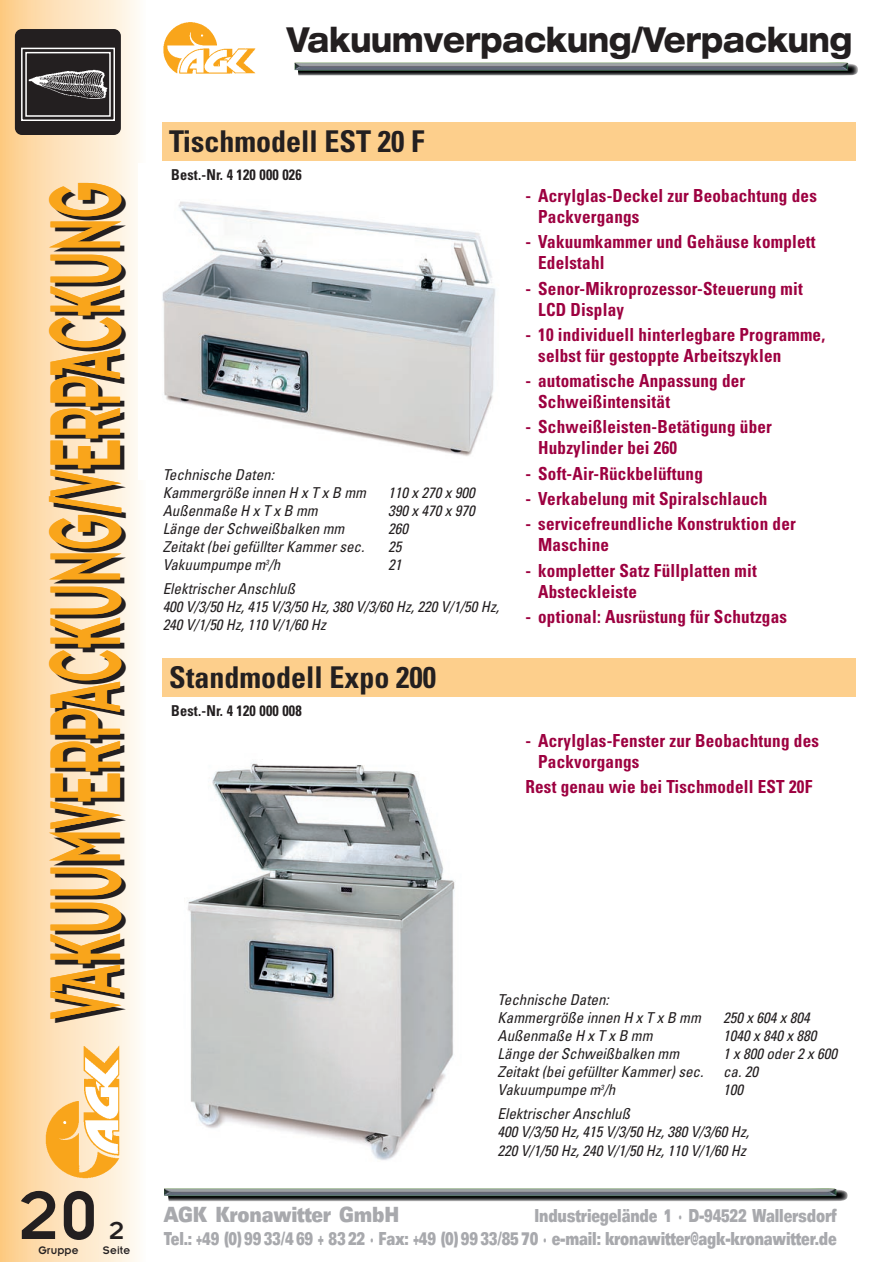
<style>
.page{position:relative;width:893px;height:1262px;background:#fff}
.page>*{position:absolute;margin:0;border:0;box-sizing:border-box;transform-origin:0 0}
.t1{font:110.1px "Insignia";color:#231f20;scale:.45 1}
.t2{font:75px "Insignia";color:#231f20;scale:.95 1}
.t3{font:800 expanded 34.5px "Helvetica Neue";color:#231f20;scale:.78 1}
.t4{font:700 condensed 30px "Univers";color:#231f20}
.t5{font:27px "Insignia";color:#231f20}
.t6{font:900 expanded 21px "Univers";letter-spacing:-.015em;color:#a8a9ad;scale:.65 1}
.t7{font:700 condensed 18px/21px "Univers";letter-spacing:.015em;color:#9d0140;scale:.95 1}
.t8{font:900 expanded 18px/23.1px "Univers";letter-spacing:-.015em;color:#a8a9ad;text-align:right;scale:.57 1}
.t9{font:italic condensed 15px/18px "Univers";color:#231f20}
.t10{font:700 condensed 15px "Univers";letter-spacing:.015em;color:#231f20;scale:.95 1}
.t11{font:12px "Insignia";letter-spacing:.015em;color:#231f20;scale:.95 1}
</style>
<div class="page">
<img style="left:187px;top:763px;width:268px;height:397px">
<hr style="left:141px;top:0;width:3px;height:1261px;background:#fefdfa">
<hr style="left:138px;top:0;width:3px;height:1261px;background:#fefcf7">
<hr style="left:135px;top:0;width:3px;height:1261px;background:#fefbf4">
<hr style="left:132px;top:0;width:3px;height:1261px;background:#fef9f1">
<hr style="left:129px;top:0;width:3px;height:1261px;background:#fef8ef">
<hr style="left:126px;top:0;width:3px;height:1261px;background:#fef7eb">
<hr style="left:123px;top:0;width:3px;height:1261px;background:#fef6e8">
<hr style="left:120px;top:0;width:3px;height:1261px;background:#fef5e5">
<hr style="left:117px;top:0;width:3px;height:1261px;background:#fef3e2">
<hr style="left:114px;top:0;width:3px;height:1261px;background:#fef2df">
<hr style="left:111px;top:0;width:3px;height:1261px;background:#fef1dc">
<hr style="left:108px;top:0;width:3px;height:1261px;background:#fef0d9">
<hr style="left:105px;top:0;width:3px;height:1261px;background:#feefd7">
<hr style="left:102px;top:0;width:3px;height:1261px;background:#feedd4">
<hr style="left:99px;top:0;width:3px;height:1261px;background:#feecd2">
<hr style="left:96px;top:0;width:3px;height:1261px;background:#feebce">
<hr style="left:93px;top:0;width:3px;height:1261px;background:#feeacb">
<hr style="left:90px;top:0;width:3px;height:1261px;background:#fee9c9">
<hr style="left:87px;top:0;width:3px;height:1261px;background:#fee7c6">
<hr style="left:85px;top:0;width:4px;height:1261px;background:#feeacd">
<hr style="left:81px;top:0;width:4px;height:1261px;background:#fee8cb">
<hr style="left:77px;top:0;width:4px;height:1261px;background:#fee7c8">
<hr style="left:73px;top:0;width:4px;height:1261px;background:#fee6c5">
<hr style="left:69px;top:0;width:4px;height:1261px;background:#fee6c3">
<hr style="left:65px;top:0;width:4px;height:1261px;background:#fee4c0">
<hr style="left:61px;top:0;width:4px;height:1261px;background:#fee3bf">
<hr style="left:57px;top:0;width:4px;height:1261px;background:#fee2bb">
<hr style="left:53px;top:0;width:4px;height:1261px;background:#fee1b9">
<hr style="left:49px;top:0;width:4px;height:1261px;background:#fedfb5">
<hr style="left:45px;top:0;width:4px;height:1261px;background:#fedeb3">
<hr style="left:41px;top:0;width:4px;height:1261px;background:#feddaf">
<hr style="left:38px;top:0;width:3px;height:1261px;background:#fed69e">
<hr style="left:35px;top:0;width:3px;height:1261px;background:#fdd59b">
<hr style="left:32px;top:0;width:3px;height:1261px;background:#fdd499">
<hr style="left:29px;top:0;width:3px;height:1261px;background:#fed397">
<hr style="left:26px;top:0;width:3px;height:1261px;background:#fed295">
<hr style="left:23px;top:0;width:3px;height:1261px;background:#fdd192">
<hr style="left:20px;top:0;width:3px;height:1261px;background:#fdd090">
<hr style="left:17px;top:0;width:3px;height:1261px;background:#fdd08d">
<hr style="left:14px;top:0;width:3px;height:1261px;background:#fdce8b">
<hr style="left:11px;top:0;width:3px;height:1261px;background:#fdcd89">
<hr style="left:8px;top:0;width:3px;height:1261px;background:#fdcc86">
<hr style="left:5px;top:0;width:3px;height:1261px;background:#fdcc84">
<hr style="left:2px;top:0;width:3px;height:1261px;background:#fdcb82">
<hr style="left:0;top:0;width:2px;height:1261px;background:#fdc97f">
<img style="left:45px;top:1046px;width:74px;height:133px">
<div style="left:15px;top:29px;width:106px;height:106px;background:#231f20;border-radius:7px"></div>
<img style="left:163px;top:22px;width:92px;height:52px">
<img style="left:294px;top:62px;width:564px;height:13px">
<img style="left:164px;top:1188px;width:683px;height:13px">
<div style="left:138px;top:163px;width:384px;height:317px;background:#fff"></div>
<img style="left:162px;top:201px;width:334px;height:255px">
<div style="left:163px;top:123px;width:693px;height:38px;background:#fdcf8c"></div>
<div style="left:163px;top:658px;width:693px;height:39px;background:#fdcf8c"></div>
<svg style="left:21px;top:47px;width:94px;height:74px"></svg>
<img style="left:29px;top:69px;width:78px;height:36px">
<h1 class="t1" style="left:55px;top:1022px;width:1862px;rotate:-90deg">VAKUUMVERPACKUNG/VERPACKUNG</h1>
<h2 class="t2" style="left:19px;top:1191px;width:85px">20</h2>
<p class="t11" style="left:38px;top:1246px;width:44px">Gruppe</p>
<h3 class="t5" style="left:109px;top:1222px;width:17px">2</h3>
<p class="t11" style="left:103px;top:1246px;width:30px">Seite</p>
<h3 class="t3" style="left:287px;top:27px;width:726px">Vakuumverpackung/Verpackung</h3>
<h3 class="t4" style="left:169px;top:131px;width:257px">Tischmodell EST 20 F</h3>
<p class="t10" style="left:171px;top:169px;width:139px">Best.-Nr. 4 120 000 026</p>
<p class="t9" style="left:163px;top:467px;width:205px">Technische Daten:<br>Kammergröße innen H x T x B mm</p>
<p class="t9" style="left:388px;top:485px;width:88px">110 x 270 x 900</p>
<p class="t9" style="left:163px;top:503px;width:156px">Außenmaße H x T x B mm</p>
<p class="t9" style="left:388px;top:503px;width:88px">390 x 470 x 970</p>
<p class="t9" style="left:163px;top:521px;width:183px">Länge der Schweißbalken mm</p>
<p class="t9" style="left:388px;top:521px;width:21px">260</p>
<p class="t9" style="left:163px;top:539px;width:203px">Zeitakt (bei gefüllter Kammer sec.</p>
<p class="t9" style="left:388px;top:539px;width:15px">25</p>
<p class="t9" style="left:163px;top:557px;width:119px">Vakuumpumpe m<sup>3</sup>/h</p>
<p class="t9" style="left:388px;top:557px;width:15px">21</p>
<p class="t9" style="left:163px;top:581px;width:338px">Elektrischer Anschluß<br>400 V/3/50 Hz, 415 V/3/50 Hz, 380 V/3/60 Hz, 220 V/1/50 Hz,<br>240 V/1/50 Hz, 110 V/1/60 Hz</p>
<h3 class="t4" style="left:169px;top:666px;width:268px">Standmodell Expo 200</h3>
<p class="t10" style="left:171px;top:705px;width:139px">Best.-Nr. 4 120 000 008</p>
<p class="t7" style="left:538px;top:187px;width:295px;text-indent:-13px">- Acrylglas-Deckel zur Beobachtung des<br>Packvergangs</p>
<p class="t7" style="left:538px;top:233px;width:293px;text-indent:-13px">- Vakuumkammer und Gehäuse komplett<br>Edelstahl</p>
<p class="t7" style="left:538px;top:280px;width:280px;text-indent:-13px">- Senor-Mikroprozessor-Steuerung mit<br>LCD Display</p>
<p class="t7" style="left:538px;top:326px;width:303px;text-indent:-13px">- 10 individuell hinterlegbare Programme, selbst für gestoppte Arbeitszyklen</p>
<p class="t7" style="left:538px;top:372px;width:219px;text-indent:-13px">- automatische Anpassung der<br>Schweißintensität</p>
<p class="t7" style="left:538px;top:418px;width:247px;text-indent:-13px">- Schweißleisten-Betätigung über<br>Hubzylinder bei 260</p>
<p class="t7" style="left:525px;top:465px;width:188px">- Soft-Air-Rückbelüftung</p>
<p class="t7" style="left:525px;top:490px;width:256px">- Verkabelung mit Spiralschlauch</p>
<p class="t7" style="left:538px;top:515px;width:273px;text-indent:-13px">- servicefreundliche Konstruktion der<br>Maschine</p>
<p class="t7" style="left:538px;top:561px;width:232px;text-indent:-13px">- kompletter Satz Füllplatten mit<br>Absteckleiste</p>
<p class="t7" style="left:525px;top:608px;width:277px">- optional: Ausrüstung für Schutzgas</p>
<p class="t7" style="left:538px;top:732px;width:297px;text-indent:-13px">- Acrylglas-Fenster zur Beobachtung des<br>Packvorgangs</p>
<p class="t7" style="left:525px;top:778px;width:303px">Rest genau wie bei Tischmodell EST 20F</p>
<p class="t9" style="left:497px;top:992px;width:205px">Technische Daten:<br>Kammergröße innen H x T x B mm</p>
<p class="t9" style="left:723px;top:1010px;width:88px">250 x 604 x 804</p>
<p class="t9" style="left:497px;top:1028px;width:156px">Außenmaße H x T x B mm</p>
<p class="t9" style="left:723px;top:1028px;width:95px">1040 x 840 x 880</p>
<p class="t9" style="left:497px;top:1046px;width:183px">Länge der Schweißbalken mm</p>
<p class="t9" style="left:723px;top:1046px;width:116px">1 x 800 oder 2 x 600</p>
<p class="t9" style="left:497px;top:1064px;width:207px">Zeitakt (bei gefüllter Kammer) sec.</p>
<p class="t9" style="left:723px;top:1064px;width:36px">ca. 20</p>
<p class="t9" style="left:497px;top:1082px;width:119px">Vakuumpumpe m<sup>3</sup>/h</p>
<p class="t9" style="left:723px;top:1082px;width:21px">100</p>
<p class="t9" style="left:497px;top:1106px;width:253px">Elektrischer Anschluß<br>400 V/3/50 Hz, 415 V/3/50 Hz, 380 V/3/60 Hz,<br>220 V/1/50 Hz, 240 V/1/50 Hz, 110 V/1/60 Hz</p>
<p class="t6" style="left:164px;top:1206px;width:364px">AGK Kronawitter GmbH</p>
<p class="t8" style="left:164px;top:1205px;width:1182px">Industriegelände 1 · D-94522 Wallersdorf<br>Tel.: +49 (0) 99 33/4 69 + 83 22 · Fax: +49 (0) 99 33/85 70 · e-mail: kronawitter@agk-kronawitter.de</p>
</div>
